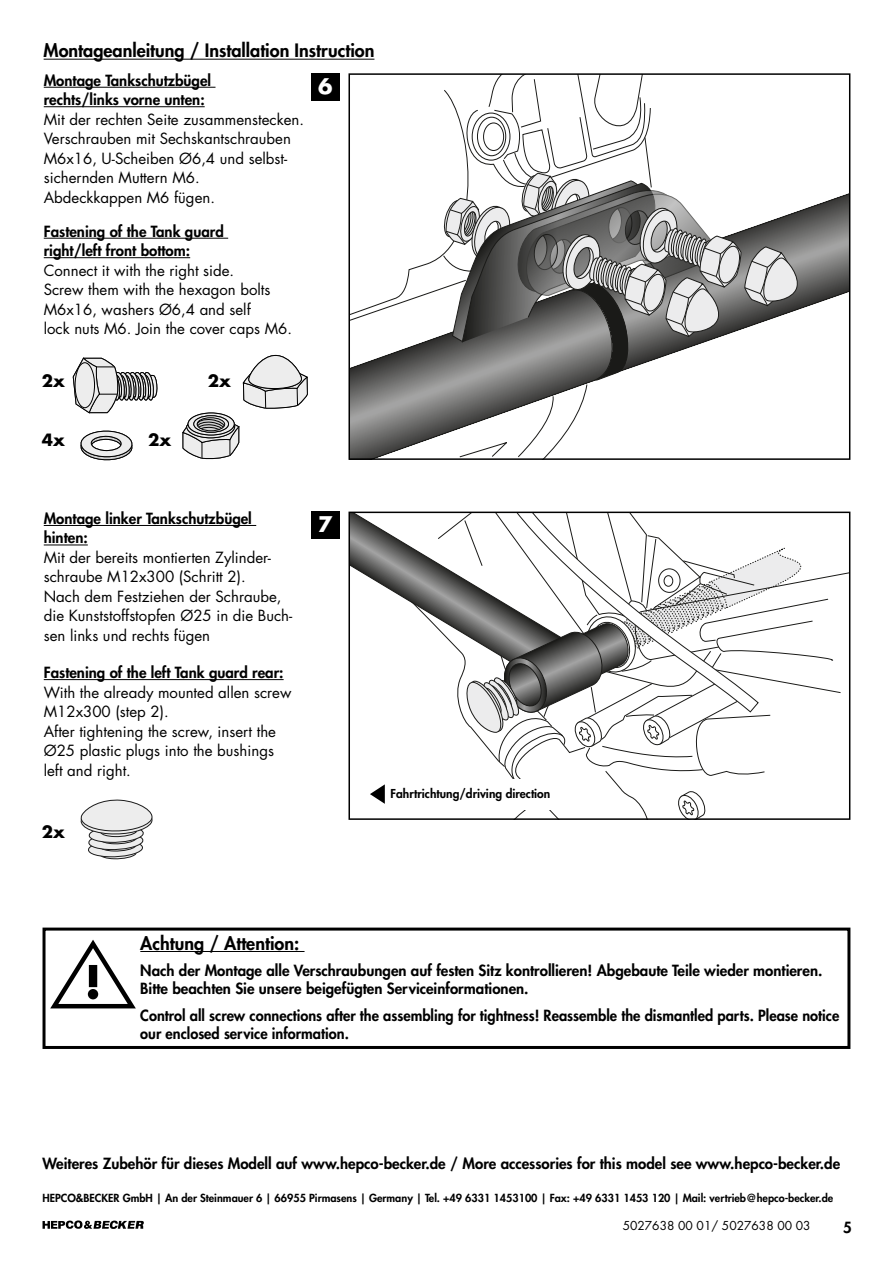
<style>
.page{position:relative;width:893px;height:1263px;background:#fff}
.page>*{position:absolute;margin:0;border:0;box-sizing:border-box;transform-origin:0 0}
.t1{font:700 21px "Futura Std";color:#fff}
.Headlines{font:800 18px "Futura Std";color:#000}
.Fließtext_heavy{font:800 18px "Futura Std";color:#000}
.t2{font:700 16.5px "Futura Std";color:#000}
.t3{font:15px/19.5px "Futura Std";color:#000}
.Fließtext_heavy-2{font:800 15px/18px "Futura Std";color:#000}
.Adresse___Kontakt{font:800 15px "Futura Std";color:#000}
.t4{font:800 12px "Futura Std";color:#000}
.t5{font:12px "Futura Std";color:#000}
.Adresse___Kontakt-2{font:800 10.8px "Futura Std";color:#000}
</style>
<div class="page">
<svg style="left:43px;top:1220px;width:101px;height:9px"></svg>
<hr style="left:140px;top:951px;width:165px;height:1px;background:#000">
<div style="left:43px;top:927px;width:807px;height:122px;border:3px solid #000"></div>
<svg style="left:46px;top:938px;width:90px;height:73px"></svg>
<svg style="left:801px;top:194px;width:46px;height:115px;background:#80807f"></svg>
<svg style="left:351px;top:76px;width:450px;height:381px"></svg>
<div style="left:348px;top:73px;width:502px;height:387px;border:2px solid #000"></div>
<hr style="left:44px;top:59px;width:330px;height:1px;background:#000">
<div style="left:311px;top:73px;width:29px;height:28px;background:#000"></div>
<div style="left:311px;top:512px;width:29px;height:27px;background:#000"></div>
<hr style="left:44px;top:87px;width:171px;height:1px;background:#000">
<hr style="left:44px;top:106px;width:161px;height:1px;background:#000">
<hr style="left:44px;top:525px;width:212px;height:1px;background:#000">
<hr style="left:44px;top:545px;width:44px;height:1px;background:#000">
<hr style="left:44px;top:238px;width:184px;height:1px;background:#000">
<hr style="left:44px;top:257px;width:146px;height:1px;background:#000">
<hr style="left:44px;top:679px;width:240px;height:1px;background:#000">
<svg style="left:349px;top:512px;width:501px;height:307px"></svg>
<svg style="left:243px;top:355px;width:65px;height:53px"></svg>
<svg style="left:80px;top:430px;width:53px;height:31px"></svg>
<svg style="left:188px;top:413px;width:46px;height:22px"></svg>
<div style="left:188px;top:413px;width:46px;height:22px;border:1px solid #000;border-radius:50%"></div>
<svg style="left:183px;top:416px;width:56px;height:43px;background:#b2b2b2"></svg>
<div style="left:197px;top:418px;width:28px;height:13px;border:1px solid #000;border-radius:50%"></div>
<svg style="left:73px;top:358px;width:85px;height:55px"></svg>
<div style="left:75px;top:363px;width:20px;height:45px;background:#ededed;border-radius:50%"></div>
<div style="left:75px;top:363px;width:20px;height:45px;border:1px solid #000;border-radius:50%"></div>
<svg style="left:80px;top:799px;width:73px;height:60px"></svg>
<p class="Headlines" style="left:44px;top:39px;width:332px">Montageanleitung / Installation Instruction</p>
<p class="Fließtext_heavy-2" style="left:44px;top:71px;width:169px">Montage Tankschutzbügel</p>
<p class="Fließtext_heavy-2" style="left:44px;top:91px;width:162px">rechts/links vorne unten:</p>
<p class="t3" style="left:44px;top:110px;width:262px">Mit der rechten Seite zusammenstecken.<br>Verschrauben mit Sechskantschrauben M6x16, U-Scheiben Ø6,4 und selbst&shy;sichernden Muttern M6.</p>
<p class="t3" style="left:44px;top:188px;width:173px">Abdeckkappen M6 fügen.</p>
<p class="Fließtext_heavy-2" style="left:44px;top:222px;width:182px">Fastening of the Tank guard</p>
<p class="Fließtext_heavy-2" style="left:44px;top:242px;width:148px">right/left front bottom:</p>
<p class="t3" style="left:44px;top:261px;width:192px">Connect it with the right side.</p>
<p class="t3" style="left:44px;top:280px;width:228px">Screw them with the hexagon bolts<br>M6x16, washers Ø6,4 and self</p>
<p class="t3" style="left:44px;top:319px;width:250px">lock nuts M6. Join the cover caps M6.</p>
<p class="t2" style="left:42px;top:370px;width:25px">2x</p>
<p class="t2" style="left:208px;top:370px;width:25px">2x</p>
<p class="t1" style="left:318px;top:72px;width:16px">6</p>
<p class="t2" style="left:42px;top:429px;width:25px">4x</p>
<p class="t2" style="left:148px;top:429px;width:25px">2x</p>
<p class="Fließtext_heavy-2" style="left:44px;top:509px;width:210px">Montage linker Tankschutzbügel</p>
<p class="Fließtext_heavy-2" style="left:44px;top:529px;width:46px">hinten:</p>
<p class="t3" style="left:44px;top:548px;width:229px">Mit der bereits montierten Zylinder&shy;schraube M12x300 (Schritt 2).</p>
<p class="t3" style="left:44px;top:587px;width:250px">Nach dem Festziehen der Schraube, die Kunststoffstopfen Ø25 in die Buch&shy;sen links und rechts fügen</p>
<p class="Fließtext_heavy-2" style="left:44px;top:663px;width:241px">Fastening of the left Tank guard rear:</p>
<p class="t3" style="left:44px;top:682px;width:249px">With the already mounted allen screw<br>M12x300 (step 2).</p>
<p class="t3" style="left:44px;top:721px;width:234px">After tightening the screw, insert the<br>Ø25 plastic plugs into the bushings</p>
<p class="t3" style="left:44px;top:760px;width:89px">left and right.</p>
<p class="t2" style="left:42px;top:821px;width:25px">2x</p>
<p class="t1" style="left:318px;top:511px;width:16px">7</p>
<p class="t4" style="left:391px;top:786px;width:161px">Fahrtrichtung/driving direction</p>
<p class="Fließtext_heavy" style="left:140px;top:932px;width:161px">Achtung / Attention:</p>
<p class="Fließtext_heavy-2" style="left:140px;top:962px;width:684px">Nach der Montage alle Verschraubungen auf festen Sitz kontrollieren! Abgebaute Teile wieder montieren.<br>Bitte beachten Sie unsere beigefügten Serviceinformationen.</p>
<p class="Fließtext_heavy-2" style="left:140px;top:1006px;width:700px">Control all screw connections after the assembling for tightness! Reassemble the dismantled parts. Please notice our enclosed service information.</p>
<p class="Adresse___Kontakt" style="left:43px;top:1154px;width:799px">Weiteres Zubehör für dieses Modell auf www.hepco-becker.de / More accessories for this model see www.hepco-becker.de</p>
<p class="Adresse___Kontakt-2" style="left:43px;top:1191px;width:792px">HEPCO&amp;BECKER GmbH | An der Steinmauer 6 | 66955 Pirmasens | Germany | Tel. +49 6331 1453100 | Fax: +49 6331 1453 120 | Mail: vertrieb@hepco-becker.de</p>
<p class="t5" style="left:623px;top:1218px;width:189px">5027638 00 01/ 5027638 00 03</p>
<p class="Fließtext_heavy-2" style="left:843px;top:1218px;width:10px">5</p>
</div>
